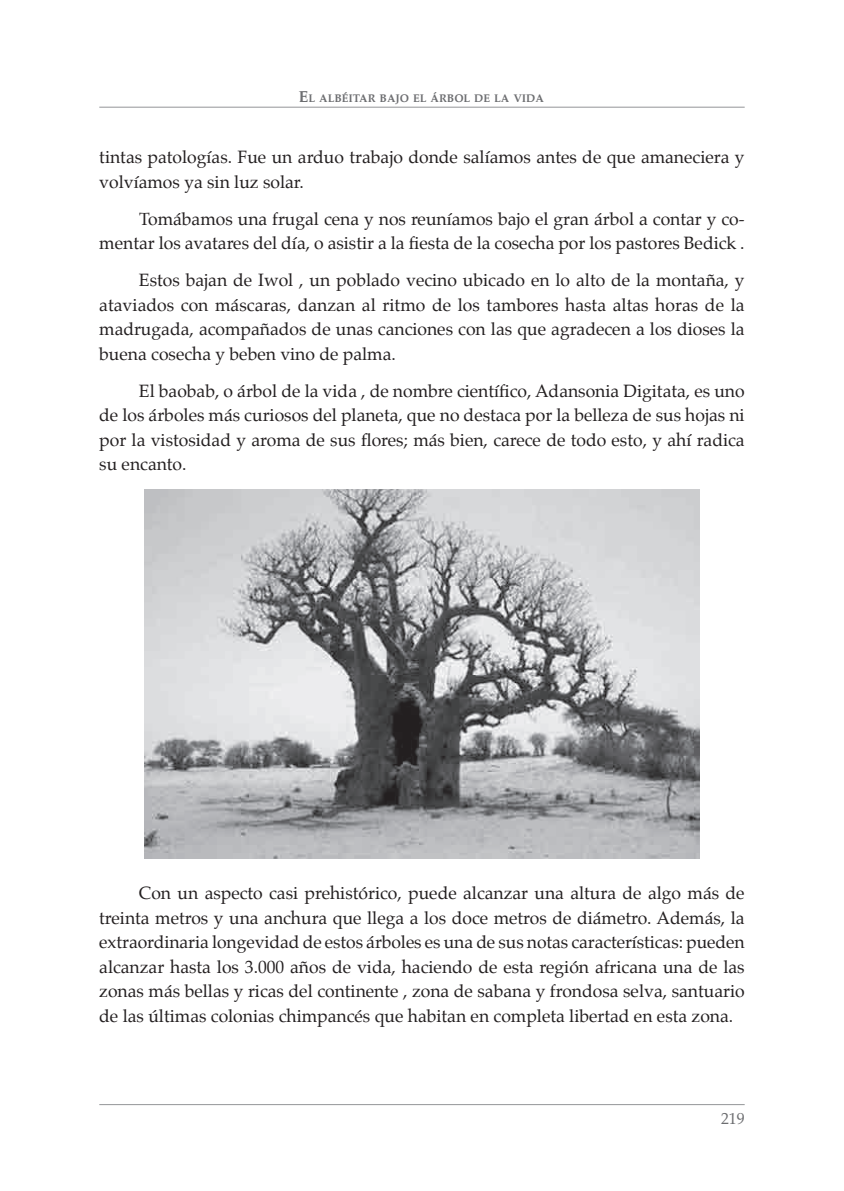
<style>
.page{position:relative;width:844px;height:1191px;background:#fff}
.page>*{position:absolute;margin:0;border:0;box-sizing:border-box;transform-origin:0 0}
.t1{font:17.5px/24.5px "Palatino";color:#231f20;text-align:justify}
.t2{font:15.75px "Palatino";color:#6c6d70}
.t3{font:700 11.03px "Palatino";color:#6c6d70}
.s1{font-size:15.75px}
</style>
<div class="page">
<hr style="left:99px;top:1104px;width:645px;height:1px;background:#939598">
<hr style="left:99px;top:107px;width:645px;height:1px;background:#939598">
<img style="left:145px;top:490px;width:553px;height:368px">
<p class="t3" style="left:299px;top:93px;width:247px"><span class="s1">E</span>L ALBÉITAR BAJO EL ÁRBOL DE LA VIDA</p>
<p class="t1" style="left:99px;top:146px;width:646px">tintas patologías. Fue un arduo trabajo donde salíamos antes de que amaneciera y volvíamos ya sin luz solar.</p>
<p class="t1" style="left:99px;top:208px;width:646px;text-align:right">Tomábamos una frugal cena y nos reuníamos bajo el gran árbol a contar y co&shy;mentar los avatares del día, o asistir a la fiesta de la cosecha por los pastores Bedick .</p>
<p class="t1" style="left:99px;top:269px;width:646px;text-indent:40px">Estos bajan de Iwol , un poblado vecino ubicado en lo alto de la montaña, y ataviados con máscaras, danzan al ritmo de los tambores hasta altas horas de la madrugada, acompañados de unas canciones con las que agradecen a los dioses la buena cosecha y beben vino de palma.</p>
<p class="t1" style="left:99px;top:379px;width:646px;text-indent:40px">El baobab, o árbol de la vida , de nombre científico, Adansonia Digitata, es uno de los árboles más curiosos del planeta, que no destaca por la belleza de sus hojas ni por la vistosidad y aroma de sus flores; más bien, carece de todo esto, y ahí radica su encanto.</p>
<p class="t1" style="left:99px;top:882px;width:646px;text-indent:40px">Con un aspecto casi prehistórico, puede alcanzar una altura de algo más de treinta metros y una anchura que llega a los doce metros de diámetro. Además, la extraordinaria longevidad de estos árboles es una de sus notas características: pueden alcanzar hasta los 3.000 años de vida, haciendo de esta región africana una de las zonas más bellas y ricas del continente , zona de sabana y frondosa selva, santuario de las últimas colonias chimpancés que habitan en completa libertad en esta zona.</p>
<p class="t2" style="left:720px;top:1110px;width:25px">219</p>
</div>
